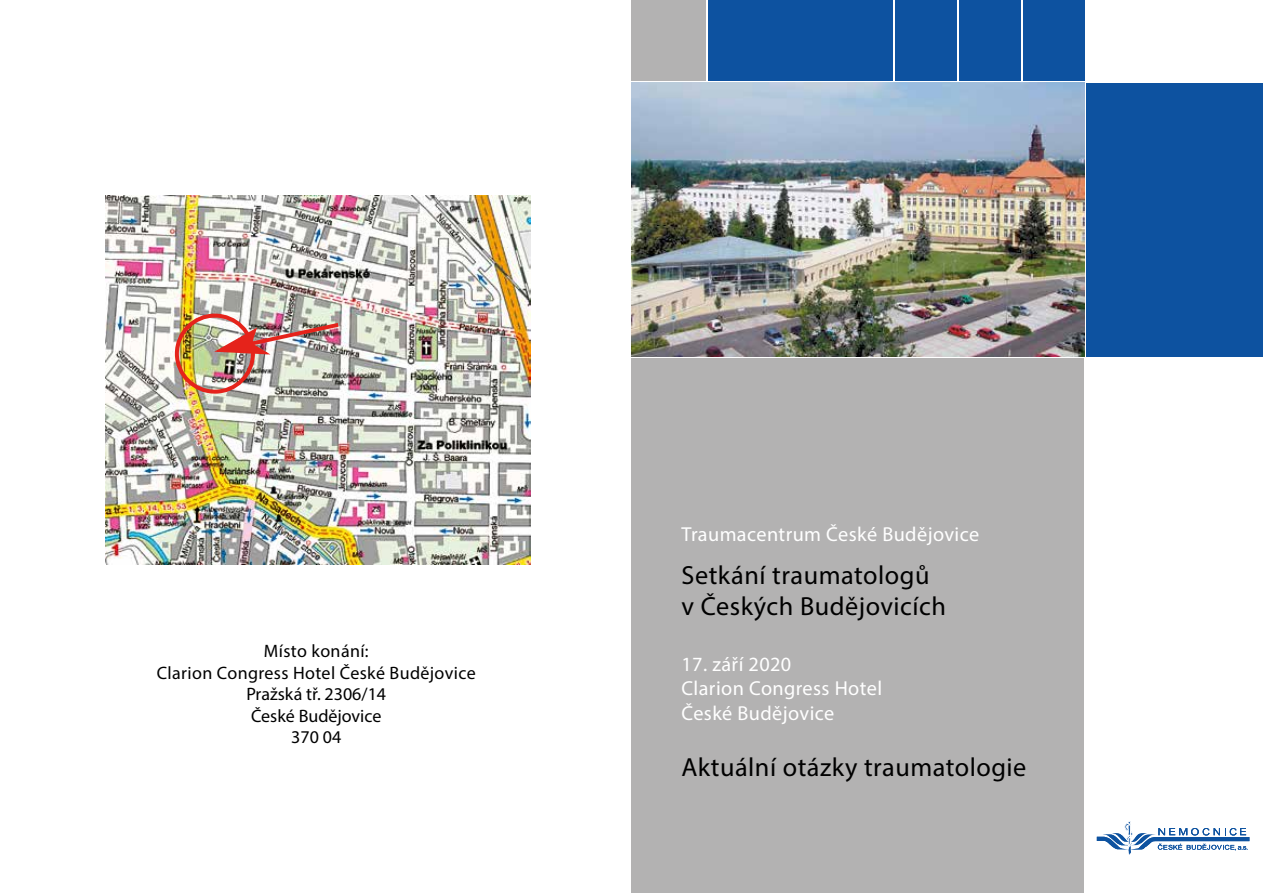
<style>
.page{position:relative;width:1263px;height:893px;background:#fff}
.page>*{position:absolute;margin:0;border:0;box-sizing:border-box;transform-origin:0 0}
.t1{font:26.25px/31.5px "Myriad Pro";letter-spacing:.02em;color:#000}
.t2{font:20.25px/24.3px "Myriad Pro";letter-spacing:.02em;color:#fff}
.t3{font:18px/21.6px "Myriad Pro";letter-spacing:.015em;color:#000;text-align:center}
</style>
<div class="page">
<img style="left:105px;top:196px;width:425px;height:369px">
<div style="left:631px;top:358px;width:453px;height:535px;background:#b3b2b2"></div>
<div style="left:631px;top:0;width:75px;height:81px;background:#b3b2b2"></div>
<div style="left:708px;top:0;width:185px;height:81px;background:#0d52a0"></div>
<div style="left:895px;top:0;width:62px;height:81px;background:#0d52a0"></div>
<div style="left:959px;top:0;width:61px;height:81px;background:#0d52a0"></div>
<div style="left:1023px;top:0;width:61px;height:81px;background:#0d52a0"></div>
<img style="left:631px;top:83px;width:453px;height:273px">
<div style="left:175px;top:314px;width:80px;height:80px;border:4px solid #e5231b;border-radius:50%"></div>
<img style="left:215px;top:320px;width:128px;height:35px">
<svg style="left:1097px;top:821px;width:152px;height:33px"></svg>
<div style="left:1086px;top:83px;width:177px;height:273px;background:#0d52a0"></div>
<p class="t3" style="left:157px;top:640px;width:320px">Místo konání:<br>Clarion Congress Hotel České Budějovice<br>Pražská tř. 2306/14<br>České Budějovice<br>370 04</p>
<p class="t2" style="left:681px;top:522px;width:299px">Traumacentrum České Budějovice</p>
<h1 class="t1" style="left:681px;top:558px;width:266px">Setkání traumatologů v Českých Budějovicích</h1>
<p class="t2" style="left:681px;top:652px;width:202px">17. září 2020<br>Clarion Congress Hotel<br>České Budějovice</p>
<h1 class="t1" style="left:681px;top:751px;width:346px">Aktuální otázky traumatologie</h1>
</div>
